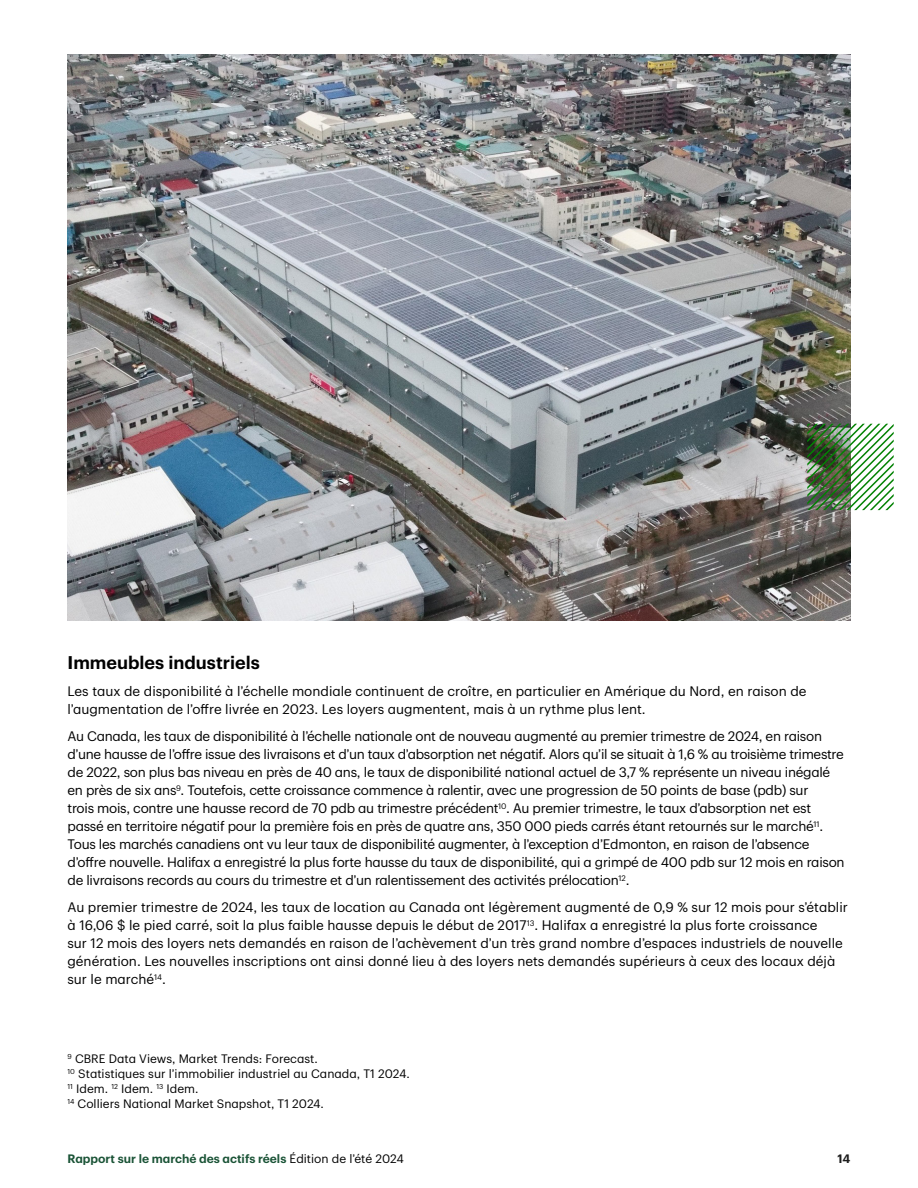
<style>
.page{position:relative;width:918px;height:1188px;background:#fff}
.page>*{position:absolute;margin:0;border:0;box-sizing:border-box;transform-origin:0 0}
.t1{font:600 18px "TD Graphik";color:#000}
.t2{font:13.5px/18px "TD Graphik";letter-spacing:-.02em;color:#000}
.t3{font:13.5px/18px "TD Graphik";color:#000}
.t4{font:12px/15px "TD Graphik";color:#000}
.t5{font:600 12px "TD Graphik";color:#1a5336}
.t6{font:600 12px "TD Graphik";color:#1c1c1c}
.s1{font-weight:400;color:#000}
</style>
<div class="page">
<img style="left:68px;top:54px;width:782px;height:567px">
<img style="left:807px;top:424px;width:87px;height:86px">
<h3 class="t1" style="left:68px;top:649px;width:194px">Immeubles industriels</h3>
<p class="t3" style="left:67px;top:681px;width:741px">Les taux de disponibilité à l’échelle mondiale continuent de croître, en particulier en Amérique du Nord, en raison de l’augmentation de l’offre livrée en 2023. Les loyers augmentent, mais à un rythme plus lent.</p>
<p class="t2" style="left:68px;top:726px;width:779px">Au Canada, les taux de disponibilité à l’échelle nationale ont de nouveau augmenté au premier trimestre de 2024, en raison d’une hausse de l’offre issue des livraisons et d’un taux d’absorption net négatif. Alors qu’il se situait à 1,6 % au troisième trimestre de 2022, son plus bas niveau en près de 40 ans, le taux de disponibilité national actuel de 3,7 % représente un niveau inégalé en près de six ans<sup>9</sup>. Toutefois, cette croissance commence à ralentir, avec une progression de 50 points de base (pdb) sur<br>trois mois, contre une hausse record de 70 pdb au trimestre précédent<sup>10</sup>. Au premier trimestre, le taux d’absorption net est passé en territoire négatif pour la première fois en près de quatre ans, 350 000 pieds carrés étant retournés sur le marché<sup>11</sup>.<br>Tous les marchés canadiens ont vu leur taux de disponibilité augmenter, à l’exception d’Edmonton, en raison de l’absence d’offre nouvelle. Halifax a enregistré la plus forte hausse du taux de disponibilité, qui a grimpé de 400 pdb sur 12 mois en raison de livraisons records au cours du trimestre et d’un ralentissement des activités prélocation<sup>12</sup>.</p>
<p class="t3" style="left:67px;top:897px;width:782px">Au premier trimestre de 2024, les taux de location au Canada ont légèrement augmenté de 0,9 % sur 12 mois pour s’établir à 16,06 $ le pied carré, soit la plus faible hausse depuis le début de 2017<sup>13</sup>. Halifax a enregistré la plus forte croissance<br>sur 12 mois des loyers nets demandés en raison de l’achèvement d’un très grand nombre d’espaces industriels de nouvelle génération. Les nouvelles inscriptions ont ainsi donné lieu à des loyers nets demandés supérieurs à ceux des locaux déjà sur le marché<sup>14</sup>.</p>
<p class="t4" style="left:67px;top:1050px;width:344px"><sup>9</sup> CBRE Data Views, Market Trends: Forecast.<br><sup>10</sup> Statistiques sur l’immobilier industriel au Canada, T1 2024.<br><sup>11</sup> Idem. <sup>12</sup> Idem. <sup>13</sup> Idem.</p>
<p class="t4" style="left:67px;top:1095px;width:258px"><sup>14</sup> Colliers National Market Snapshot, T1 2024.</p>
<p class="t5" style="left:68px;top:1150px;width:338px">Rapport sur le marché des actifs réels <span class="s1">Édition de l’été 2024</span></p>
<p class="t6" style="left:838px;top:1150px;width:14px">14</p>
</div>
